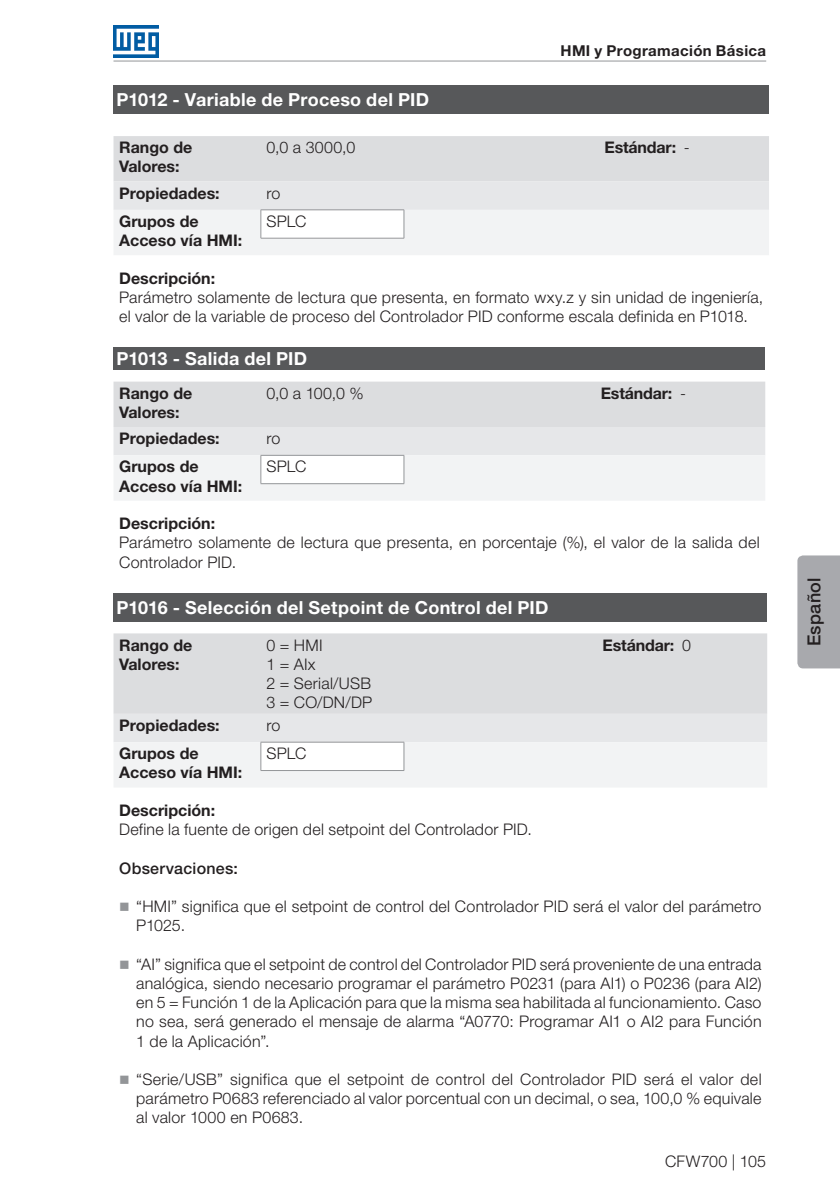
<style>
.page{position:relative;width:840px;height:1191px;background:#fff}
.page>*{position:absolute;margin:0;border:0;box-sizing:border-box;transform-origin:0 0}
.t1{font:700 18px "Helvetica Neue LT Pro";letter-spacing:.015em;color:#fff}
.t2{font:500 18px "Helvetica Neue LT Pro";letter-spacing:.01em;color:#231f20}
.t3{font:300 16px/19.2px "Helvetica Neue LT Pro";letter-spacing:.015em;color:#231f20}
.t4{font:700 16px/19.2px "Helvetica Neue LT Pro";color:#231f20}
.t5{font:500 16px "Helvetica Neue LT Pro";letter-spacing:.015em;color:#231f20}
.t6{font:700 15px "Helvetica Neue LT Pro";letter-spacing:.025em;color:#231f20}
.s1{font-weight:300}
</style>
<div class="page">
<img style="left:113px;top:26px;width:46px;height:31px">
<hr style="left:113px;top:61px;width:652px;height:1px;background:#939598">
<div style="left:797px;top:555px;width:42px;height:113px;background:#a8a9ad"></div>
<div style="left:113px;top:85px;width:655px;height:28px;background:#57585a"></div>
<svg style="left:113px;top:136px;width:655px;height:119px"></svg>
<hr style="left:260px;top:238px;width:144px;height:1px;background:#939598">
<div style="left:113px;top:347px;width:651px;height:23px;background:#57585a"></div>
<svg style="left:113px;top:381px;width:651px;height:119px"></svg>
<hr style="left:260px;top:483px;width:144px;height:1px;background:#939598">
<div style="left:113px;top:594px;width:653px;height:28px;background:#57585a"></div>
<div style="left:113px;top:633px;width:653px;height:81px;background:#dcdddf"></div>
<svg style="left:113px;top:714px;width:653px;height:73px"></svg>
<hr style="left:260px;top:770px;width:144px;height:1px;background:#939598">
<p class="t6" style="left:560px;top:42px;width:207px">HMI y Programación Básica</p>
<p class="t1" style="left:116px;top:88px;width:314px">P1012 - Variable de Proceso del PID</p>
<p class="t4" style="left:119px;top:137px;width:75px">Rango de<br>Valores:</p>
<p class="t3" style="left:266px;top:138px;width:90px">0,0 a 3000,0</p>
<p class="t4" style="left:604px;top:137px;width:87px">Estándar: <span class="s1">-</span></p>
<p class="t4" style="left:119px;top:183px;width:102px">Propiedades:</p>
<p class="t3" style="left:266px;top:183px;width:15px">ro</p>
<p class="t4" style="left:119px;top:211px;width:124px">Grupos de<br>Acceso vía HMI:</p>
<p class="t3" style="left:266px;top:211px;width:41px">SPLC</p>
<p class="t4" style="left:119px;top:268px;width:97px">Descripción:</p>
<p class="t3" style="left:119px;top:287px;width:645px">Parámetro solamente de lectura que presenta, en formato wxy.z y sin unidad de ingeniería, el valor de la variable de proceso del Controlador PID conforme escala definida en P1018.</p>
<p class="t1" style="left:116px;top:347px;width:192px">P1013 - Salida del PID</p>
<p class="t4" style="left:119px;top:383px;width:75px">Rango de<br>Valores:</p>
<p class="t3" style="left:266px;top:383px;width:99px">0,0 a 100,0 %</p>
<p class="t4" style="left:600px;top:383px;width:87px">Estándar: <span class="s1">-</span></p>
<p class="t4" style="left:119px;top:428px;width:102px">Propiedades:</p>
<p class="t3" style="left:266px;top:428px;width:15px">ro</p>
<p class="t4" style="left:119px;top:456px;width:124px">Grupos de<br>Acceso vía HMI:</p>
<p class="t3" style="left:266px;top:457px;width:41px">SPLC</p>
<p class="t4" style="left:119px;top:513px;width:97px">Descripción:</p>
<p class="t3" style="left:119px;top:533px;width:641px">Parámetro solamente de lectura que presenta, en porcentaje (%), el valor de la salida del<br>Controlador PID.</p>
<p class="t1" style="left:116px;top:596px;width:433px">P1016 - Selección del Setpoint de Control del PID</p>
<p class="t4" style="left:119px;top:635px;width:75px">Rango de<br>Valores:</p>
<p class="t3" style="left:266px;top:635px;width:107px">0 = HMI<br>1 = AIx<br>2 = Serial/USB<br>3 = CO/DN/DP</p>
<p class="t4" style="left:602px;top:635px;width:90px">Estándar: <span class="s1">0</span></p>
<p class="t4" style="left:119px;top:715px;width:102px">Propiedades:</p>
<p class="t3" style="left:266px;top:715px;width:15px">ro</p>
<p class="t4" style="left:119px;top:743px;width:124px">Grupos de<br>Acceso vía HMI:</p>
<p class="t3" style="left:266px;top:743px;width:41px">SPLC</p>
<p class="t4" style="left:119px;top:800px;width:97px">Descripción:</p>
<p class="t3" style="left:119px;top:819px;width:414px">Define la fuente de origen del setpoint del Controlador PID.</p>
<p class="t5" style="left:119px;top:858px;width:120px">Observaciones:</p>
<p class="t3" style="left:136px;top:896px;width:626px">“HMI” significa que el setpoint de control del Controlador PID será el valor del parámetro<br>P1025.</p>
<p class="t3" style="left:136px;top:954px;width:626px;text-align:justify">“AI” significa que el setpoint de control del Controlador PID será proveniente de una entrada analógica, siendo necesario programar el parámetro P0231 (para AI1) o P0236 (para AI2) en 5 = Función 1 de la Aplicación para que la misma sea habilitada al funcionamiento. Caso no sea, será generado el mensaje de alarma “A0770: Programar AI1 o AI2 para Función 1 de la Aplicación”.</p>
<p class="t3" style="left:136px;top:1069px;width:626px;text-align:justify">“Serie/USB” significa que el setpoint de control del Controlador PID será el valor del parámetro P0683 referenciado al valor porcentual con un decimal, o sea, 100,0 % equivale al valor 1000 en P0683.</p>
<p class="t3" style="left:664px;top:1151px;width:102px">CFW700 | 105</p>
<p class="t2" style="left:802px;top:646px;width:70px;rotate:-90deg">Español</p>
</div>
